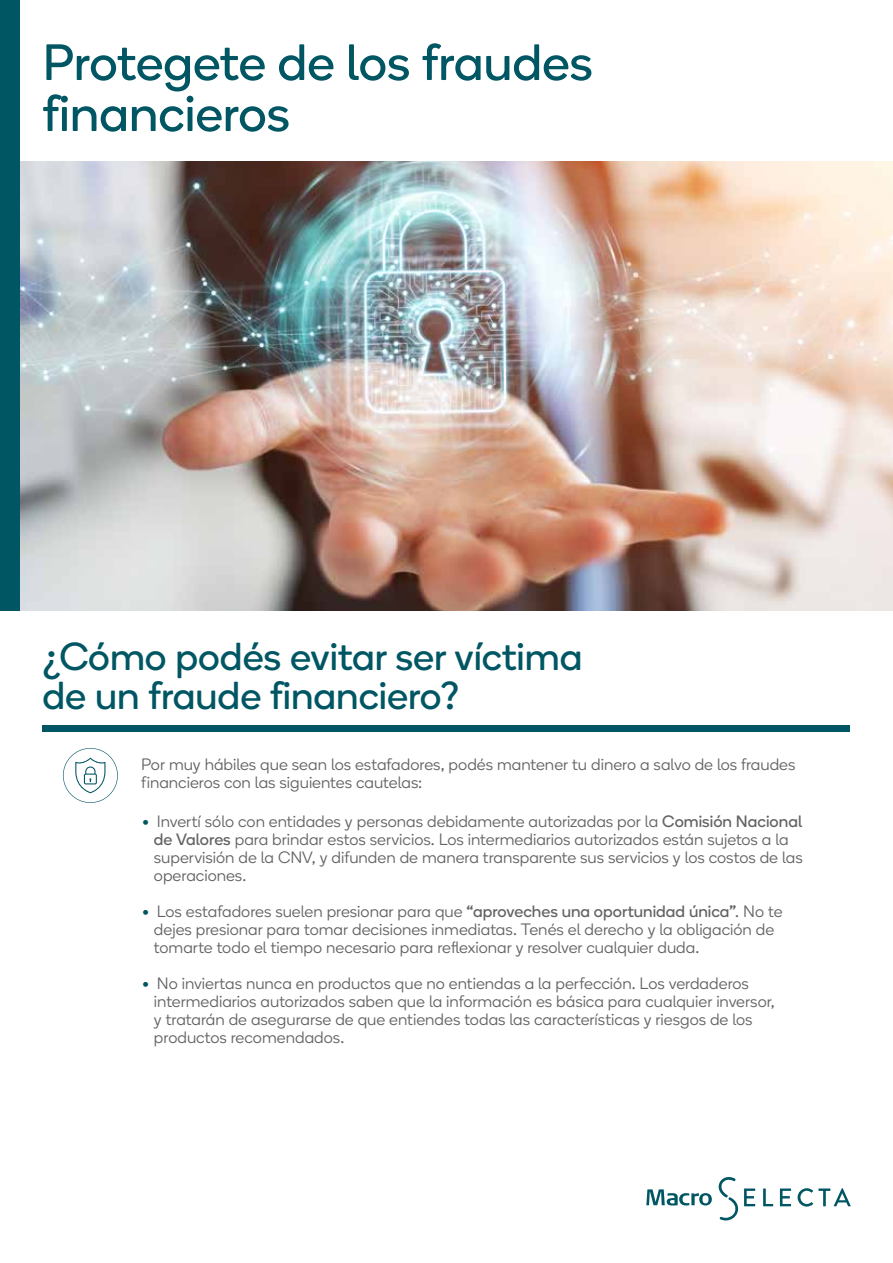
<style>
.page{position:relative;width:893px;height:1263px;background:#fff}
.page>*{position:absolute;margin:0;border:0;box-sizing:border-box;transform-origin:0 0}
.t1{font:51px/51px "Boing";color:#005663}
.t2{font:39px/39px "Boing";color:#005663}
.t3{font:300 16.5px/18px "Boing";color:#646363}
.s1{font-size:27px;color:#005663}
.s2{font-weight:400}
</style>
<div class="page">
<svg style="left:646px;top:1189px;width:66px;height:16px"></svg>
<svg style="left:763px;top:1188px;width:10px;height:18px"></svg>
<svg style="left:780px;top:1188px;width:11px;height:18px"></svg>
<svg style="left:798px;top:1188px;width:53px;height:18px"></svg>
<svg style="left:718px;top:1177px;width:37px;height:43px"></svg>
<img style="left:20px;top:162px;width:873px;height:448px">
<div style="left:0;top:0;width:20px;height:610px;background:#005663"></div>
<div style="left:43px;top:725px;width:807px;height:6px;background:#005663"></div>
<svg style="left:63px;top:748px;width:55px;height:55px"></svg>
<h1 class="t1" style="left:43px;top:36px;width:552px">Protegete de los fraudes financieros</h1>
<h2 class="t2" style="left:43px;top:637px;width:542px">¿Cómo podés evitar ser víctima de un fraude financiero?</h2>
<p class="t3" style="left:141px;top:755px;width:656px">Por muy hábiles que sean los estafadores, podés mantener tu dinero a salvo de los fraudes financieros con las siguientes cautelas:</p>
<p class="t3" style="left:154px;top:812px;width:650px;text-indent:-13px"><span class="s1">•</span> Invertí sólo con entidades y personas debidamente autorizadas por la <span class="s2">Comisión Nacional de Valores</span> para brindar estos servicios. Los intermediarios autorizados están sujetos a la supervisión de la CNV, y difunden de manera transparente sus servicios y los costos de las operaciones.</p>
<p class="t3" style="left:154px;top:902px;width:630px;text-indent:-13px"><span class="s1">•</span> Los estafadores suelen presionar para que <span class="s2">“aproveches una oportunidad única”</span>. No te dejes presionar para tomar decisiones inmediatas. Tenés el derecho y la obligación de tomarte todo el tiempo necesario para reflexionar y resolver cualquier duda.</p>
<p class="t3" style="left:154px;top:974px;width:622px;text-indent:-13px"><span class="s1">•</span> No inviertas nunca en productos que no entiendas a la perfección. Los verdaderos intermediarios autorizados saben que la información es básica para cualquier inversor, y tratarán de asegurarse de que entiendes todas las características y riesgos de los productos recomendados.</p>
</div>
